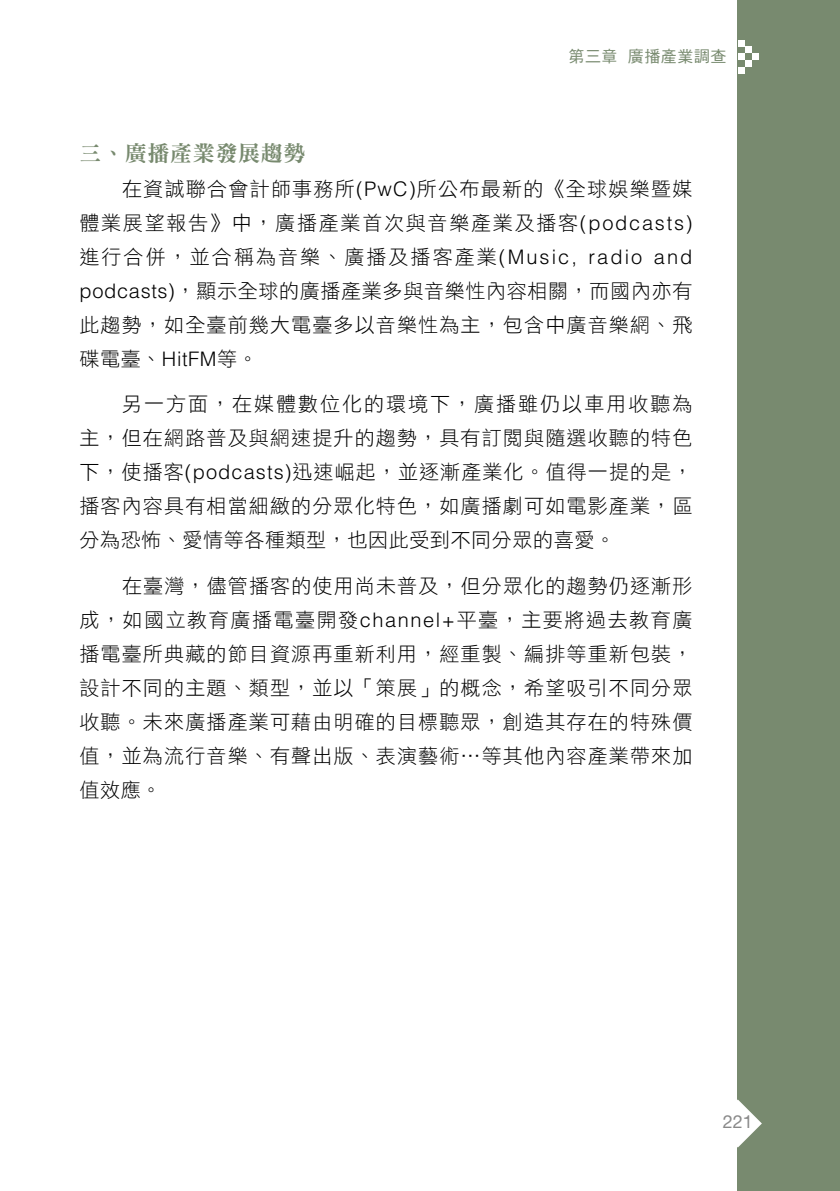
<style>
.page{position:relative;width:840px;height:1191px;background:#fff}
.page>*{position:absolute;margin:0;border:0;box-sizing:border-box;transform-origin:0 0}
.t1{font:22px "DF Ming Std W9";letter-spacing:.03em;color:#788a6f}
.t2{font:20px/34px "DF Hei Std W3";letter-spacing:.06em;color:#000;text-align:justify}
.t3{font:18px "Helvetica Neue";color:#898989}
.t4{font:16px "DF Hei Std W5";letter-spacing:.03em;color:#788a6f}
.s1{font-family:"Helvetica";font-weight:300}
</style>
<div class="page">
<div style="left:737px;top:0;width:102px;height:1191px;background:#788a6f"></div>
<svg style="left:737px;top:1099px;width:24px;height:48px"></svg>
<div style="left:737px;top:40px;width:7px;height:7px;background:#fff"></div>
<div style="left:737px;top:53px;width:7px;height:7px;background:#fff"></div>
<div style="left:737px;top:67px;width:7px;height:7px;background:#fff"></div>
<div style="left:744px;top:47px;width:7px;height:6px;background:#fff"></div>
<div style="left:744px;top:60px;width:7px;height:7px;background:#fff"></div>
<div style="left:751px;top:53px;width:7px;height:7px;background:#fff"></div>
<p class="t4" style="left:568px;top:48px;width:159px">第三章 廣播產業調查</p>
<p class="t1" style="left:79px;top:141px;width:227px">三、廣播產業發展趨勢</p>
<p class="t2" style="left:79px;top:171px;width:614px;text-indent:43px">在資誠聯合會計師事務所<span class="s1">(PwC)</span>所公布最新的《全球娛樂暨媒體業展望報告》中，廣播產業首次與音樂產業及播客<span class="s1">(podcasts)</span>進行合併，並合稱為音樂、廣播及播客產業<span class="s1">(Music, radio and podcasts)</span>，顯示全球的廣播產業多與音樂性內容相關，而國內亦有此趨勢，如全臺前幾大電臺多以音樂性為主，包含中廣音樂網、飛碟電臺、<span class="s1">HitFM</span>等。</p>
<p class="t2" style="left:79px;top:387px;width:614px;text-indent:43px">另一方面，在媒體數位化的環境下，廣播雖仍以車用收聽為主，但在網路普及與網速提升的趨勢，具有訂閱與隨選收聽的特色下，使播客<span class="s1">(podcasts)</span>迅速崛起，並逐漸產業化。值得一提的是，播客內容具有相當細緻的分眾化特色，如廣播劇可如電影產業，區分為恐怖、愛情等各種類型，也因此受到不同分眾的喜愛。</p>
<p class="t2" style="left:79px;top:568px;width:614px;text-indent:43px">在臺灣，儘管播客的使用尚未普及，但分眾化的趨勢仍逐漸形成，如國立教育廣播電臺開發<span class="s1">channel+</span>平臺，主要將過去教育廣播電臺所典藏的節目資源再重新利用，經重製、編排等重新包裝，設計不同的主題、類型，並以「策展」的概念，希望吸引不同分眾收聽。未來廣播產業可藉由明確的目標聽眾，創造其存在的特殊價值，並為流行音樂、有聲出版、表演藝術…等其他內容產業帶來加值效應。</p>
<p class="t3" style="left:722px;top:1111px;width:32px">221</p>
</div>
